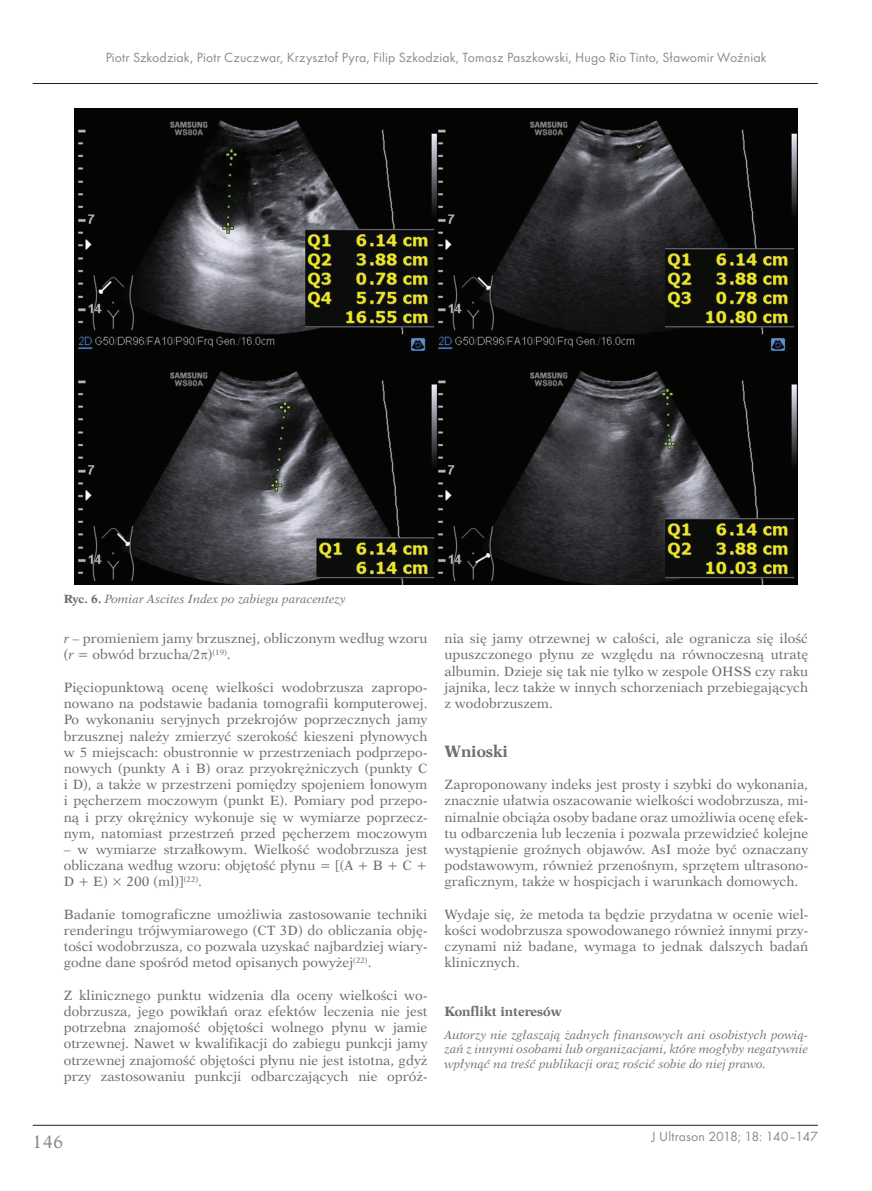
<style>
.page{position:relative;width:872px;height:1191px;background:#fff}
.page>*{position:absolute;margin:0;border:0;box-sizing:border-box;transform-origin:0 0}
.t1{font:18px "Dutch 823 EU Normal";color:#6c6d70}
.t2{font:16.5px "Dutch 823 EU Bold";color:#6c6d70}
.t3{font:13.8px "Futura TCE";letter-spacing:.01em;color:#6c6d70}
.t4{font:13.5px/16.2px "Dutch 823 EU Normal";color:#6c6d70;text-align:justify}
.t5{font:13.5px "Dutch 823 EU Bold";color:#6c6d70}
.t6{font:12px/14.4px "Dutch 823 EU Italic";color:#6c6d70;text-align:justify}
.s1{font-family:"Dutch 823 EU Bold"}
.s2{font-family:"Dutch 823 EU Italic"}
</style>
<div class="page">
<hr style="left:33px;top:1125px;width:785px;height:1px;background:#231f20">
<hr style="left:33px;top:83px;width:785px;height:1px;background:#231f20">
<img style="left:74px;top:108px;width:723px;height:477px">
<p class="t3" style="left:105px;top:49px;width:662px">Piotr Szkodziak, Piotr Czuczwar, Krzysztof Pyra, Filip Szkodziak, Tomasz Paszkowski, Hugo Rio Tinto, Sławomir Woźniak</p>
<p class="t6" style="left:64px;top:591px;width:283px"><span class="s1">Ryc. 6.</span> Pomiar Ascites Index po zabiegu paracentezy</p>
<p class="t4" style="left:64px;top:630px;width:365px"><span class="s2">r</span> – promieniem jamy brzusznej, obliczonym według wzoru (<span class="s2">r</span> = obwód brzucha/2 )<sup>(19)</sup>.</p>
<p class="t4" style="left:64px;top:679px;width:365px">Pięciopunktową ocenę wielkości wodobrzusza zapropo&shy;nowano na podstawie badania tomografii komputerowej.<br>Po wykonaniu seryjnych przekrojów poprzecznych jamy brzusznej należy zmierzyć szerokość kieszeni płynowych w 5 miejscach: obustronnie w przestrzeniach podprzepo&shy;nowych (punkty A i B) oraz przyokrężniczych (punkty C i D), a także w przestrzeni pomiędzy spojeniem łonowym i pęcherzem moczowym (punkt E). Pomiary pod przepo&shy;ną i przy okrężnicy wykonuje się w wymiarze poprzecz&shy;nym, natomiast przestrzeń przed pęcherzem moczowym</p>
<p class="t4" style="left:64px;top:841px;width:365px">– w wymiarze strzałkowym. Wielkość wodobrzusza jest obliczana według wzoru: objętość płynu = [(A + B + C + D + E) × 200 (ml)]<sup>(22)</sup>.</p>
<p class="t4" style="left:64px;top:906px;width:365px">Badanie tomograficzne umożliwia zastosowanie techniki renderingu trójwymiarowego (CT 3D) do obliczania obję&shy;tości wodobrzusza, co pozwala uzyskać najbardziej wiary&shy;godne dane spośród metod opisanych powyżej<sup>(22)</sup>.</p>
<p class="t4" style="left:64px;top:987px;width:365px">Z klinicznego punktu widzenia dla oceny wielkości wo&shy;dobrzusza, jego powikłań oraz efektów leczenia nie jest potrzebna znajomość objętości wolnego płynu w jamie otrzewnej. Nawet w kwalifikacji do zabiegu punkcji jamy otrzewnej znajomość objętości płynu nie jest istotna, gdyż przy zastosowaniu punkcji odbarczających nie opróż-</p>
<p class="t4" style="left:444px;top:630px;width:365px">nia się jamy otrzewnej w całości, ale ogranicza się ilość upuszczonego płynu ze względu na równoczesną utratę albumin. Dzieje się tak nie tylko w zespole OHSS czy raku jajnika, lecz także w innych schorzeniach przebiegających z wodobrzuszem.</p>
<p class="t2" style="left:444px;top:741px;width:65px">Wnioski</p>
<p class="t4" style="left:444px;top:776px;width:365px">Zaproponowany indeks jest prosty i szybki do wykonania, znacznie ułatwia oszacowanie wielkości wodobrzusza, mi&shy;nimalnie obciąża osoby badane oraz umożliwia ocenę efek&shy;tu odbarczenia lub leczenia i pozwala przewidzieć kolejne wystąpienie groźnych objawów. AsI może być oznaczany podstawowym, również przenośnym, sprzętem ultrasono&shy;graficznym, także w hospicjach i warunkach domowych.</p>
<p class="t4" style="left:444px;top:906px;width:365px">Wydaje się, że metoda ta będzie przydatna w ocenie wiel&shy;kości wodobrzusza spowodowanego również innymi przy&shy;czynami niż badane, wymaga to jednak dalszych badań klinicznych.</p>
<p class="t5" style="left:444px;top:1003px;width:119px">Konflikt interesów</p>
<p class="t6" style="left:444px;top:1027px;width:365px">Autorzy nie zgłaszają żadnych finansowych ani osobistych powią&shy;zań z innymi osobami lub organizacjami, które mogłyby negatywnie wpłynąć na treść publikacji oraz rościć sobie do niej prawo.</p>
<h1 class="t1" style="left:33px;top:1131px;width:32px">146</h1>
<p class="t3" style="left:651px;top:1128px;width:168px">J Ultrason 2018; 18: 140–147</p>
</div>
